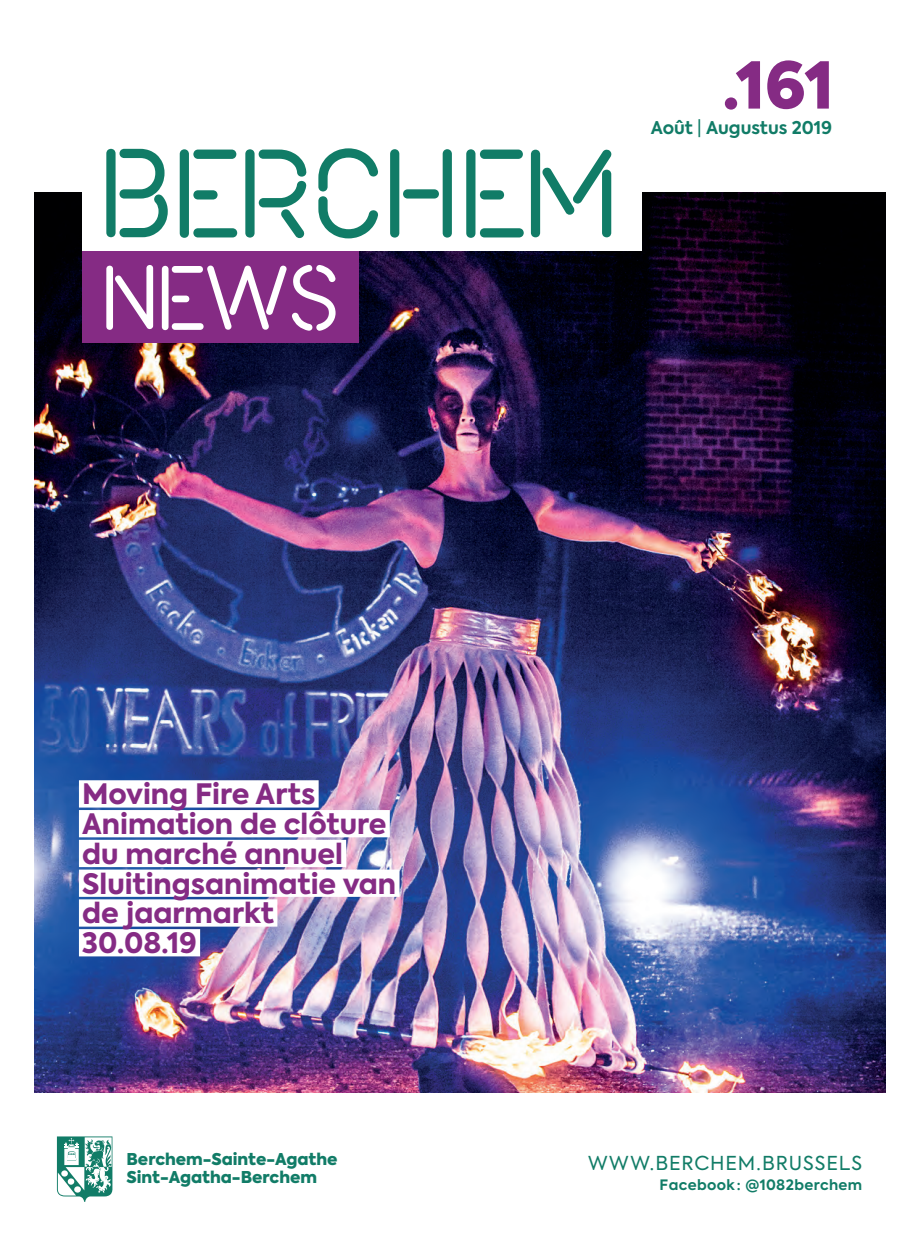
<style>
.page{position:relative;width:918px;height:1241px;background:#fff}
.page>*{position:absolute;margin:0;border:0;box-sizing:border-box;transform-origin:0 0}
.t1{font:900 64.05px "Axiforma";color:#852b84}
.t2{font:800 28px/29.8px "Axiforma";color:#852b84}
.t3{font:19.07px "Axiforma";letter-spacing:.05em;color:#117c67}
.t4{font:700 17.5px "Axiforma";color:#117c67}
.t5{font:900 16.28px/17.8px "Axiforma";color:#117c67}
.t6{font:700 14.35px "Axiforma";letter-spacing:.025em;color:#117c67}
.s1{font-weight:400}
</style>
<div class="page">
<img style="left:35px;top:192px;width:850px;height:899px">
<div style="left:82px;top:134px;width:559px;height:117px;background:#fff"></div>
<div style="left:82px;top:251px;width:277px;height:91px;background:#852b84"></div>
<svg style="left:106px;top:148px;width:505px;height:90px"></svg>
<svg style="left:106px;top:265px;width:230px;height:66px"></svg>
<svg style="left:57px;top:1136px;width:56px;height:65px"></svg>
<div style="left:79px;top:780px;width:240px;height:27px;background:#fff"></div>
<div style="left:79px;top:809px;width:311px;height:28px;background:#fff"></div>
<div style="left:79px;top:839px;width:267px;height:28px;background:#fff"></div>
<div style="left:79px;top:869px;width:320px;height:27px;background:#fff"></div>
<div style="left:79px;top:899px;width:198px;height:27px;background:#fff"></div>
<div style="left:79px;top:928px;width:121px;height:28px;background:#fff"></div>
<h1 class="t1" style="left:722px;top:40px;width:112px">.161</h1>
<p class="t4" style="left:651px;top:116px;width:183px">Août <span class="s1">|</span> Augustus 2019</p>
<p class="t2" style="left:82px;top:779px;width:315px">Moving Fire Arts<br>Animation de clôture du marché annuel<br>Sluitingsanimatie van de jaarmarkt<br>30.08.19</p>
<p class="t5" style="left:127px;top:1149px;width:213px">Berchem-Sainte-Agathe<br>Sint-Agatha-Berchem</p>
<p class="t3" style="left:588px;top:1150px;width:276px">WWW.BERCHEM.BRUSSELS</p>
<p class="t6" style="left:659px;top:1174px;width:204px">Facebook : @1082berchem</p>
</div>
